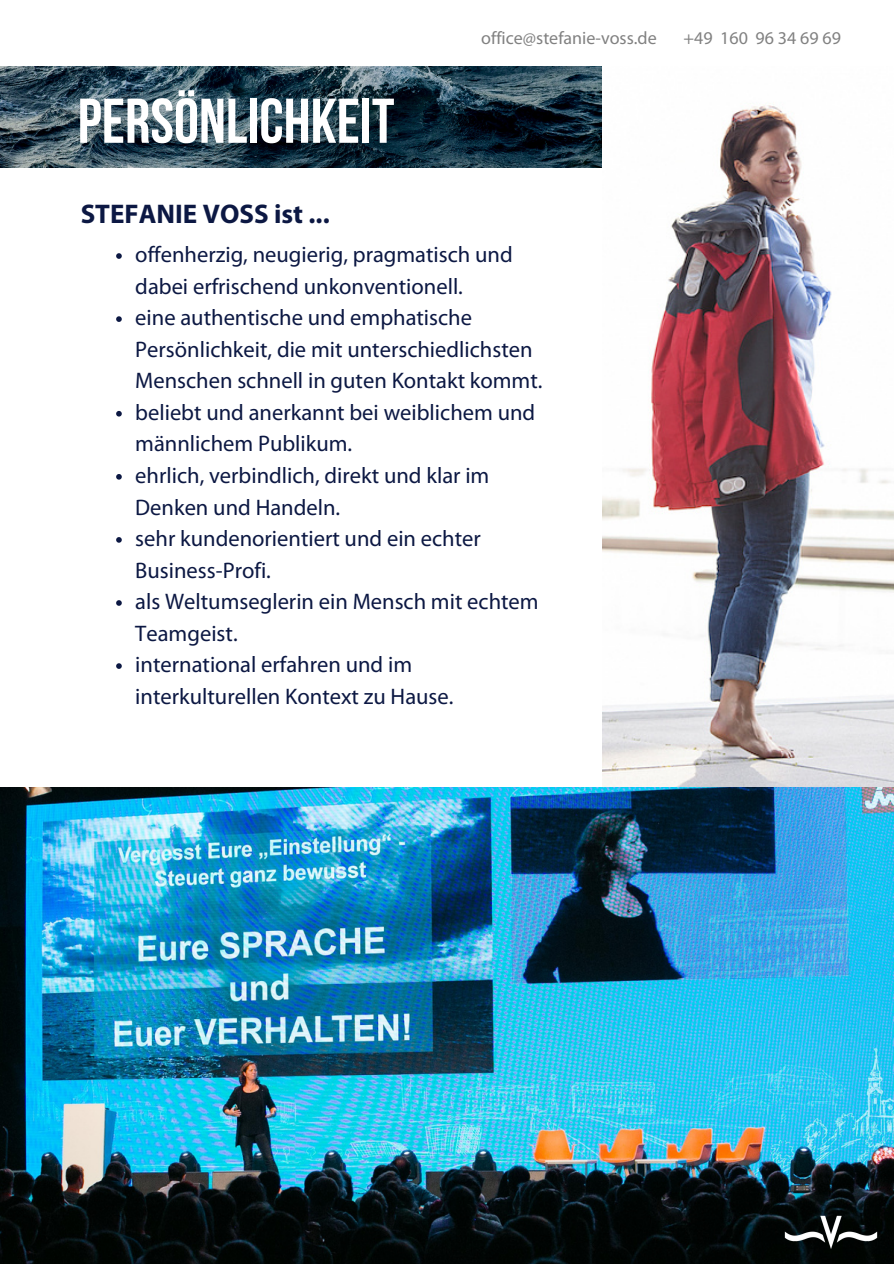
<style>
.page{position:relative;width:894px;height:1264px;background:#fff}
.page>*{position:absolute;margin:0;border:0;box-sizing:border-box;transform-origin:0 0}
.t1{font:700 63px "Bebas Neue";color:#fff}
.t2{font:700 27px "Myriad Pro";color:#0c1843}
.t3{font:22.5px/31.5px "Myriad Pro";color:#0c1843}
.t4{font:18px "Myriad Pro";color:#818181}
</style>
<div class="page">
<img style="left:0;top:67px;width:601px;height:101px">
<img style="left:602px;top:103px;width:291px;height:684px">
<img style="left:0;top:787px;width:893px;height:476px">
<img style="left:783px;top:1214px;width:95px;height:36px">
<svg style="left:116px;top:253px;width:6px;height:6px"></svg>
<svg style="left:116px;top:316px;width:6px;height:6px"></svg>
<svg style="left:116px;top:411px;width:6px;height:5px"></svg>
<svg style="left:116px;top:474px;width:6px;height:5px"></svg>
<svg style="left:116px;top:537px;width:6px;height:5px"></svg>
<svg style="left:116px;top:600px;width:6px;height:6px"></svg>
<svg style="left:116px;top:663px;width:6px;height:6px"></svg>
<p class="t1" style="left:78px;top:95px;width:318px">PERSÖNLICHKEIT</p>
<p class="t2" style="left:81px;top:203px;width:250px">STEFANIE VOSS ist ...</p>
<p class="t4" style="left:481px;top:30px;width:177px">office@stefanie-voss.de</p>
<p class="t4" style="left:683px;top:30px;width:159px">+49 160 96 34 69 69</p>
<p class="t3" style="left:135px;top:241px;width:379px">offenherzig, neugierig, pragmatisch und dabei erfrischend unkonventionell.</p>
<p class="t3" style="left:135px;top:304px;width:408px">eine authentische und emphatische<br>Persönlichkeit, die mit unterschiedlichsten<br>Menschen schnell in guten Kontakt kommt.</p>
<p class="t3" style="left:135px;top:398px;width:401px">beliebt und anerkannt bei weiblichem und männlichem Publikum.</p>
<p class="t3" style="left:135px;top:461px;width:355px">ehrlich, verbindlich, direkt und klar im<br>Denken und Handeln.</p>
<p class="t3" style="left:135px;top:524px;width:347px">sehr kundenorientiert und ein echter<br>Business-Profi.</p>
<p class="t3" style="left:135px;top:588px;width:405px">als Weltumseglerin ein Mensch mit echtem<br>Teamgeist.</p>
<p class="t3" style="left:135px;top:651px;width:319px">international erfahren und im interkulturellen Kontext zu Hause.</p>
</div>
